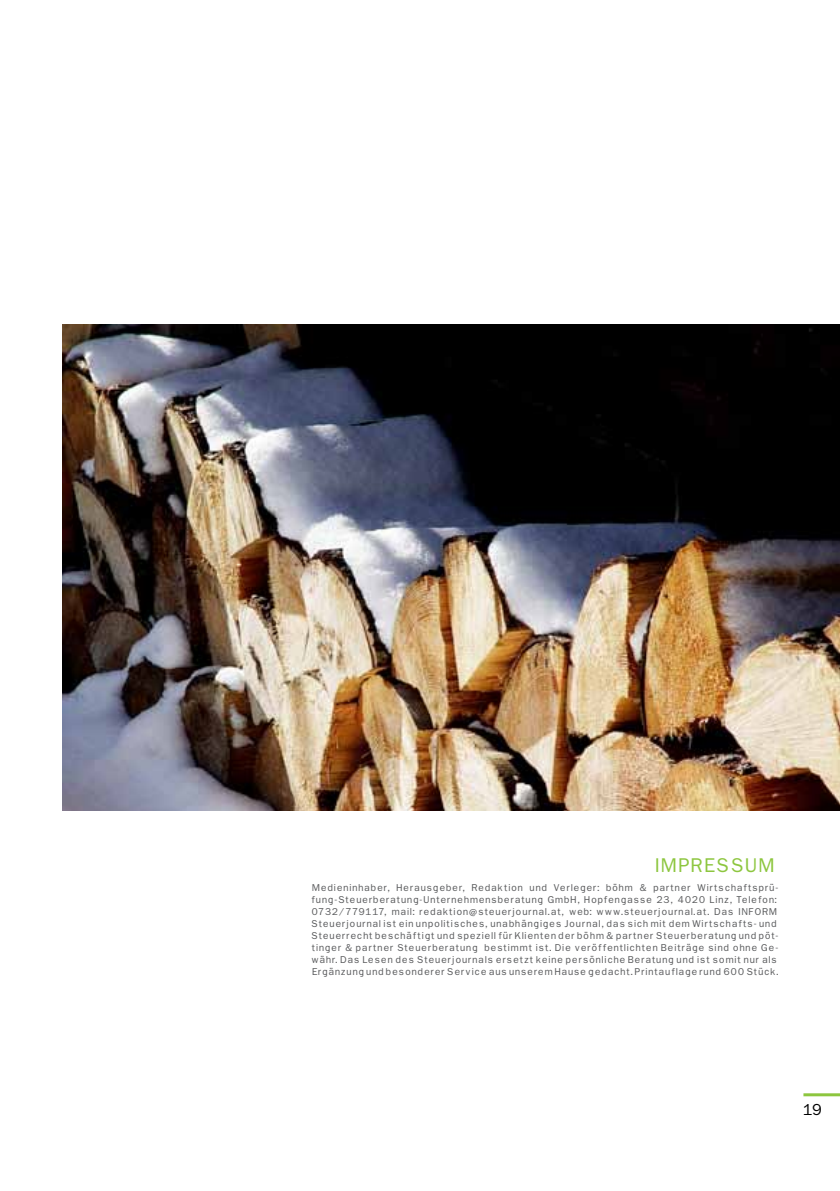
<style>
.page{position:relative;width:840px;height:1191px;background:#fff}
.page>*{position:absolute;margin:0;border:0;box-sizing:border-box;transform-origin:0 0}
.t1{font:20px "Nonserif";color:#8dc63f}
.t2{font:16px "Nonserif";color:#000}
.t3{font:10px/12px "Nonserif";letter-spacing:.08em;color:#58595b}
</style>
<div class="page">
<hr style="left:803px;top:1093px;width:36px;height:3px;background:#8dc63f">
<img style="left:62px;top:324px;width:777px;height:486px">
<h1 class="t1" style="left:654px;top:853px;width:14px">impressum</h1>
<p class="t3" style="left:311px;top:881px;width:468px">Medieninhaber, Herausgeber, Redaktion und Verleger: böhm &amp; partner Wirtschaftsprü&shy;fung-Steuerberatung-Unternehmensberatung GmbH, Hopfengasse 23, 4020 Linz, Telefon:<br>0732/779117, mail: redaktion@steuerjournal.at, web: www.steuerjournal.at. Das INFORM Steuerjournal ist ein unpolitisches, unabhängiges Journal, das sich mit dem Wirtschafts- und Steuerrecht beschäftigt und speziell für Klienten der böhm &amp; partner Steuerberatung und pöt&shy;tinger &amp; partner Steuerberatung bestimmt ist. Die veröffentlichten Beiträge sind ohne Ge&shy;währ. Das Lesen des Steuerjournals ersetzt keine persönliche Beratung und ist somit nur als Ergänzung und besonderer Service aus unserem Hause gedacht. Printauflage rund 600 Stück.</p>
<h2 class="t2" style="left:802px;top:1100px;width:21px">19</h2>
</div>
